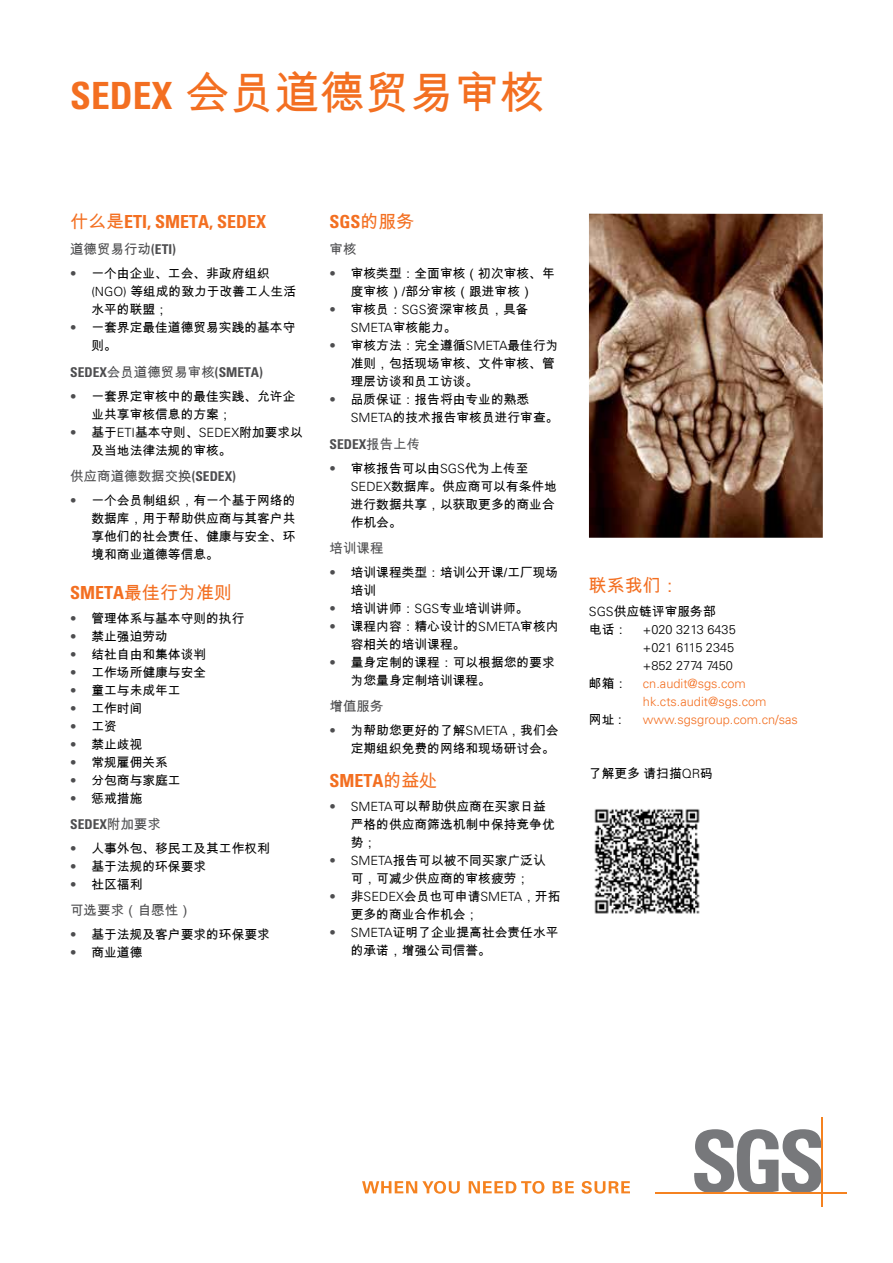
<style>
.page{position:relative;width:893px;height:1263px;background:#fff}
.page>*{position:absolute;margin:0;border:0;box-sizing:border-box;transform-origin:0 0}
.t1{font:45px "Arial Unicode MS";color:#f36f21}
.t2{font:700 condensed 18px "Univers LT";color:#f36f21}
.t3{font:18px "Arial Unicode MS";color:#f36f21}
.t4{font:13.5px "Arial Unicode MS";color:#4d4d4f}
.t5{font:700 condensed 13.5px "Univers LT";color:#4d4d4f}
.t6{font:12.75px/18px "Arial Unicode MS";color:#000}
.t7{font:300 12.75px "Univers LT";color:#f36f21}
.t8{font:300 12.75px "Univers LT";color:#000}
.s1{font-family:"Univers LT";font-weight:700;font-stretch:condensed;font-size:37.5px}
.s2{font-family:"Arial Unicode MS";font-weight:400;font-stretch:normal}
.s3{font-family:"Univers LT";font-weight:700;font-stretch:condensed}
.s4{font-family:"Univers LT";font-weight:300;color:#4d4d4f}
.s5{font-family:"Univers LT";font-weight:300}
.s6{font-family:"Arial Unicode MS";font-weight:400}
.s7{font-family:"Arial Unicode MS";font-weight:400;color:#000}
</style>
<div class="page">
<img style="left:589px;top:214px;width:234px;height:324px">
<img style="left:594px;top:809px;width:106px;height:105px">
<svg style="left:362px;top:1181px;width:98px;height:13px"></svg>
<svg style="left:469px;top:1181px;width:75px;height:13px"></svg>
<svg style="left:553px;top:1181px;width:21px;height:12px"></svg>
<svg style="left:581px;top:1181px;width:49px;height:13px"></svg>
<svg style="left:694px;top:1129px;width:127px;height:63px"></svg>
<hr style="left:655px;top:1192px;width:192px;height:1px;background:#f58220">
<hr style="left:821px;top:1117px;width:2px;height:89px;background:#f58220">
<h1 class="t1" style="left:70px;top:60px;width:476px"><span class="s1">SEDEX</span> 会员道德贸易审核</h1>
<h2 class="t2" style="left:70px;top:211px;width:198px"><span class="s2">什么是</span>ETI, SMETA, SEDEX</h2>
<p class="t4" style="left:70px;top:240px;width:107px">道德贸易行动<span class="s3">(ETI)</span></p>
<p class="t6" style="left:91px;top:264px;width:206px;text-indent:-21px"><span class="s4">•</span> 一个由企业、工会、非政府组织<span class="s5">(NGO)</span> 等组成的致力于改善工人生活水平的联盟；</p>
<p class="t6" style="left:91px;top:318px;width:205px;text-indent:-21px"><span class="s4">•</span> 一套界定最佳道德贸易实践的基本守则。</p>
<p class="t5" style="left:70px;top:363px;width:194px">SEDEX<span class="s2">会员道德贸易审核</span>(SMETA)</p>
<p class="t6" style="left:91px;top:387px;width:205px;text-indent:-21px"><span class="s4">•</span> 一套界定审核中的最佳实践、允许企业共享审核信息的方案；</p>
<p class="t6" style="left:91px;top:423px;width:213px;text-indent:-21px"><span class="s4">•</span> 基于<span class="s5">ETI</span>基本守则、<span class="s5">SEDEX</span>附加要求以及当地法律法规的审核。</p>
<p class="t4" style="left:70px;top:466px;width:167px">供应商道德数据交换<span class="s3">(SEDEX)</span></p>
<p class="t6" style="left:91px;top:491px;width:205px;text-align:justify;text-indent:-21px"><span class="s4">•</span> 一个会员制组织，有一个基于网络的数据库，用于帮助供应商与其客户共享他们的社会责任、健康与安全、环境和商业道德等信息。</p>
<h2 class="t3" style="left:70px;top:579px;width:164px"><span class="s3">SMETA</span>最佳行为准则</h2>
<p class="t6" style="left:70px;top:609px;width:176px"><span class="s4">•</span> 管理体系与基本守则的执行</p>
<p class="t6" style="left:70px;top:627px;width:99px"><span class="s4">•</span> 禁止强迫劳动</p>
<p class="t6" style="left:70px;top:645px;width:138px"><span class="s4">•</span> 结社自由和集体谈判</p>
<p class="t6" style="left:70px;top:663px;width:138px"><span class="s4">•</span> 工作场所健康与安全</p>
<p class="t6" style="left:70px;top:681px;width:112px"><span class="s4">•</span> 童工与未成年工</p>
<p class="t6" style="left:70px;top:699px;width:74px"><span class="s4">•</span> 工作时间</p>
<p class="t6" style="left:70px;top:717px;width:48px"><span class="s4">•</span> 工资</p>
<p class="t6" style="left:70px;top:735px;width:74px"><span class="s4">•</span> 禁止歧视</p>
<p class="t6" style="left:70px;top:753px;width:99px"><span class="s4">•</span> 常规雇佣关系</p>
<p class="t6" style="left:70px;top:771px;width:112px"><span class="s4">•</span> 分包商与家庭工</p>
<p class="t6" style="left:70px;top:789px;width:74px"><span class="s4">•</span> 惩戒措施</p>
<p class="t5" style="left:70px;top:816px;width:92px">SEDEX<span class="s2">附加要求</span></p>
<p class="t6" style="left:70px;top:839px;width:201px"><span class="s4">•</span> 人事外包、移民工及其工作权利</p>
<p class="t6" style="left:70px;top:857px;width:138px"><span class="s4">•</span> 基于法规的环保要求</p>
<p class="t6" style="left:70px;top:875px;width:74px"><span class="s4">•</span> 社区福利</p>
<p class="t4" style="left:70px;top:900px;width:123px">可选要求（自愿性）</p>
<p class="t6" style="left:70px;top:925px;width:201px"><span class="s4">•</span> 基于法规及客户要求的环保要求</p>
<p class="t6" style="left:70px;top:943px;width:74px"><span class="s4">•</span> 商业道德</p>
<h2 class="t2" style="left:330px;top:211px;width:87px">SGS<span class="s2">的服务</span></h2>
<p class="t4" style="left:330px;top:240px;width:28px">审核</p>
<p class="t6" style="left:330px;top:264px;width:227px;text-align:center"><span class="s4">•</span> 审核类型：全面审核（初次审核、年度审核）/部分审核（跟进审核）</p>
<p class="t6" style="left:330px;top:300px;width:201px"><span class="s4">•</span> 审核员：<span class="s5">SGS</span>资深审核员，具备</p>
<p class="t8" style="left:351px;top:320px;width:107px">SMETA<span class="s6">审核能力。</span></p>
<p class="t6" style="left:351px;top:336px;width:209px;text-indent:-21px"><span class="s4">•</span> 审核方法：完全遵循<span class="s5">SMETA</span>最佳行为准则，包括现场审核、文件审核、管理层访谈和员工访谈。</p>
<p class="t6" style="left:351px;top:390px;width:209px;text-indent:-21px"><span class="s4">•</span> 品质保证：报告将由专业的熟悉<br><span class="s5">SMETA</span>的技术报告审核员进行审查。</p>
<p class="t5" style="left:330px;top:435px;width:92px">SEDEX<span class="s2">报告上传</span></p>
<p class="t6" style="left:351px;top:459px;width:208px;text-indent:-21px"><span class="s4">•</span> 审核报告可以由<span class="s5">SGS</span>代为上传至<br><span class="s5">SEDEX</span>数据库。供应商可以有条件地进行数据共享，以获取更多的商业合作机会。</p>
<p class="t4" style="left:330px;top:538px;width:55px">培训课程</p>
<p class="t6" style="left:351px;top:563px;width:209px;text-indent:-21px"><span class="s4">•</span> 培训课程类型：培训公开课/工厂现场培训</p>
<p class="t6" style="left:330px;top:599px;width:201px"><span class="s4">•</span> 培训讲师：<span class="s5">SGS</span>专业培训讲师。</p>
<p class="t6" style="left:351px;top:617px;width:209px;text-indent:-21px"><span class="s4">•</span> 课程内容：精心设计的<span class="s5">SMETA</span>审核内容相关的培训课程。</p>
<p class="t6" style="left:351px;top:653px;width:205px;text-indent:-21px"><span class="s4">•</span> 量身定制的课程：可以根据您的要求为您量身定制培训课程。</p>
<p class="t4" style="left:330px;top:696px;width:55px">增值服务</p>
<p class="t6" style="left:330px;top:721px;width:230px;text-align:right"><span class="s4">•</span> 为帮助您更好的了解<span class="s5">SMETA</span>，我们会定期组织免费的网络和现场研讨会。</p>
<h2 class="t2" style="left:330px;top:769px;width:109px">SMETA<span class="s2">的益处</span></h2>
<p class="t6" style="left:351px;top:797px;width:205px;text-indent:-21px"><span class="s4">•</span> <span class="s5">SMETA</span>可以帮助供应商在买家日益严格的供应商筛选机制中保持竞争优势；</p>
<p class="t6" style="left:330px;top:851px;width:218px;text-align:center"><span class="s4">•</span> <span class="s5">SMETA</span>报告可以被不同买家广泛认可，可减少供应商的审核疲劳；</p>
<p class="t6" style="left:351px;top:887px;width:211px;text-indent:-21px"><span class="s4">•</span> 非<span class="s5">SEDEX</span>会员也可申请<span class="s5">SMETA</span>，开拓更多的商业合作机会；</p>
<p class="t6" style="left:351px;top:923px;width:209px;text-indent:-21px"><span class="s4">•</span> <span class="s5">SMETA</span>证明了企业提高社会责任水平的承诺，增强公司信誉。</p>
<h2 class="t3" style="left:589px;top:572px;width:91px">联系我们：</h2>
<p class="t6" style="left:589px;top:602px;width:128px"><span class="s5">SGS</span>供应链评审服务部</p>
<p class="t8" style="left:589px;top:621px;width:148px"><span class="s6">电话：</span> +020 3213 6435</p>
<p class="t8" style="left:643px;top:639px;width:93px">+021 6115 2345</p>
<p class="t8" style="left:643px;top:657px;width:92px">+852 2774 7450</p>
<p class="t7" style="left:589px;top:675px;width:159px"><span class="s7">邮箱：</span> cn.audit@sgs.com</p>
<p class="t7" style="left:643px;top:693px;width:125px">hk.cts.audit@sgs.com</p>
<p class="t6" style="left:589px;top:710px;width:34px">网址 :</p>
<p class="t7" style="left:643px;top:711px;width:156px">www.sgsgroup.com.cn/sas</p>
<p class="t6" style="left:589px;top:764px;width:125px">了解更多 请扫描<span class="s5">QR</span>码</p>
</div>
